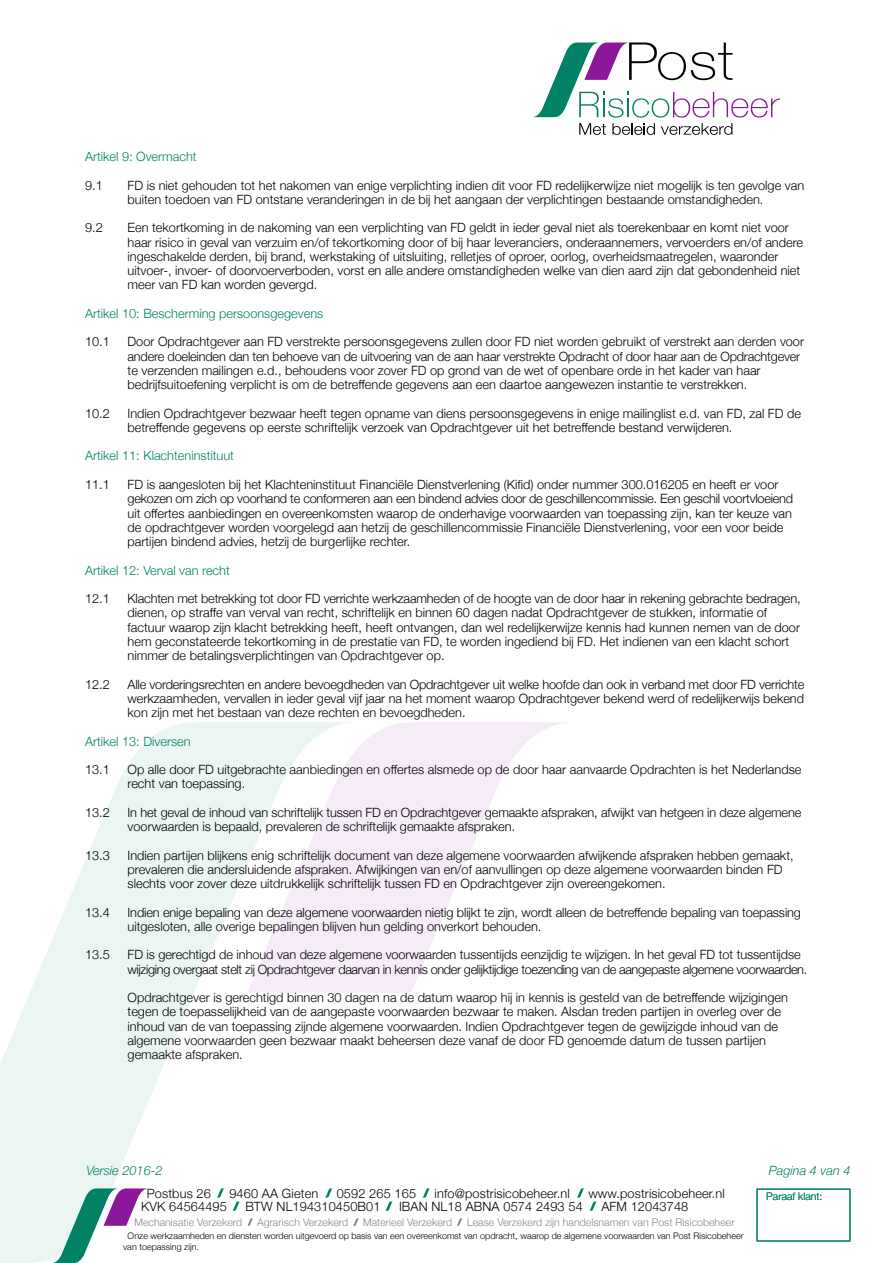
<style>
.page{position:relative;width:893px;height:1263px;background:#fff}
.page>*{position:absolute;margin:0;border:0;box-sizing:border-box;transform-origin:0 0}
.t1{font:300 12.75px/14.2px "Helvetica Neue";color:#000}
.t2{font:300 12.75px/14.2px "Helvetica Neue";letter-spacing:-.03em;color:#000}
.t3{font:300 12.75px "Helvetica Neue";color:#008065}
.t4{font:italic 300 12.75px "Helvetica Neue";color:#008065}
.t5{font:300 10.5px "Helvetica Neue";letter-spacing:.005em;color:#878787}
.t6{font:300 10.5px "Helvetica Neue";color:#008065}
.t7{font:300 9px/10.8px "Helvetica Neue";color:#000}
</style>
<div class="page">
<svg style="left:0;top:722px;width:358px;height:476px"></svg>
<svg style="left:247px;top:722px;width:319px;height:270px;fill:#f5ecf7"></svg>
<svg style="left:0;top:1188px;width:149px;height:75px"></svg>
<svg style="left:232px;top:1201px;width:8px;height:10px"></svg>
<svg style="left:385px;top:1201px;width:8px;height:10px"></svg>
<svg style="left:533px;top:43px;width:247px;height:92px"></svg>
<svg style="left:353px;top:1218px;width:6px;height:8px"></svg>
<svg style="left:247px;top:1218px;width:6px;height:8px"></svg>
<svg style="left:456px;top:1218px;width:7px;height:8px"></svg>
<svg style="left:216px;top:1188px;width:9px;height:9px"></svg>
<svg style="left:576px;top:1188px;width:21px;height:23px"></svg>
<svg style="left:423px;top:1188px;width:7px;height:9px"></svg>
<svg style="left:325px;top:1188px;width:8px;height:9px"></svg>
<div style="left:756px;top:1188px;width:94px;height:53px;border:1px solid #008065"></div>
<p class="t3" style="left:85px;top:146px;width:113px">Artikel 9: Overmacht</p>
<p class="t1" style="left:85px;top:177px;width:19px">9.1</p>
<p class="t1" style="left:128px;top:177px;width:678px">FD is niet gehouden tot het nakomen van enige verplichting indien dit voor FD redelijkerwijze niet mogelijk is ten gevolge van buiten toedoen van FD ontstane veranderingen in de bij het aangaan der verplichtingen bestaande omstandigheden.</p>
<p class="t1" style="left:85px;top:220px;width:19px">9.2</p>
<p class="t1" style="left:128px;top:220px;width:677px">Een tekortkoming in de nakoming van een verplichting van FD geldt in ieder geval niet als toerekenbaar en komt niet voor haar risico in geval van verzuim en/of tekortkoming door of bij haar leveranciers, onderaannemers, vervoerders en/of andere ingeschakelde derden, bij brand, werkstaking of uitsluiting, relletjes of oproer, oorlog, overheidsmaatregelen, waaronder uitvoer-, invoer- of doorvoerverboden, vorst en alle andere omstandigheden welke van dien aard zijn dat gebondenheid niet meer van FD kan worden gevergd.</p>
<p class="t3" style="left:85px;top:303px;width:240px">Artikel 10: Bescherming persoonsgegevens</p>
<p class="t1" style="left:85px;top:334px;width:26px">10.1</p>
<p class="t1" style="left:128px;top:334px;width:678px">Door Opdrachtgever aan FD verstrekte persoonsgegevens zullen door FD niet worden gebruikt of verstrekt aan derden voor andere doeleinden dan ten behoeve van de uitvoering van de aan haar verstrekte Opdracht of door haar aan de Opdrachtgever te verzenden mailingen e.d., behoudens voor zover FD op grond van de wet of openbare orde in het kader van haar bedrijfsuitoefening verplicht is om de betreffende gegevens aan een daartoe aangewezen instantie te verstrekken.</p>
<p class="t1" style="left:85px;top:405px;width:26px">10.2</p>
<p class="t1" style="left:128px;top:405px;width:675px">Indien Opdrachtgever bezwaar heeft tegen opname van diens persoonsgegevens in enige mailinglist e.d. van FD, zal FD de betreffende gegevens op eerste schriftelijk verzoek van Opdrachtgever uit het betreffende bestand verwijderen.</p>
<p class="t3" style="left:85px;top:446px;width:150px">Artikel 11: Klachteninstituut</p>
<p class="t1" style="left:85px;top:476px;width:26px">11.1</p>
<p class="t1" style="left:128px;top:476px;width:667px">FD is aangesloten bij het Klachteninstituut Financiële Dienstverlening (Kifid) onder nummer 300.016205 en heeft er voor gekozen om zich op voorhand te conformeren aan een bindend advies door de geschillencommissie. Een geschil voortvloeiend uit offertes aanbiedingen en overeenkomsten waarop de onderhavige voorwaarden van toepassing zijn, kan ter keuze van de opdrachtgever worden voorgelegd aan hetzij de geschillencommissie Financiële Dienstverlening, voor een voor beide partijen bindend advies, hetzij de burgerlijke rechter.</p>
<p class="t3" style="left:85px;top:560px;width:146px">Artikel 12: Verval van recht</p>
<p class="t1" style="left:85px;top:590px;width:26px">12.1</p>
<p class="t1" style="left:128px;top:590px;width:674px">Klachten met betrekking tot door FD verrichte werkzaamheden of de hoogte van de door haar in rekening gebrachte bedragen, dienen, op straffe van verval van recht, schriftelijk en binnen 60 dagen nadat Opdrachtgever de stukken, informatie of factuur waarop zijn klacht betrekking heeft, heeft ontvangen, dan wel redelijkerwijze kennis had kunnen nemen van de door hem geconstateerde tekortkoming in de prestatie van FD, te worden ingediend bij FD. Het indienen van een klacht schort nimmer de betalingsverplichtingen van Opdrachtgever op.</p>
<p class="t1" style="left:85px;top:676px;width:26px">12.2</p>
<p class="t1" style="left:128px;top:676px;width:678px;text-align:justify">Alle vorderingsrechten en andere bevoegdheden van Opdrachtgever uit welke hoofde dan ook in verband met door FD verrichte werkzaamheden, vervallen in ieder geval vijf jaar na het moment waarop Opdrachtgever bekend werd of redelijkerwijs bekend kon zijn met het bestaan van deze rechten en bevoegdheden.</p>
<p class="t3" style="left:85px;top:731px;width:107px">Artikel 13: Diversen</p>
<p class="t1" style="left:85px;top:761px;width:26px">13.1</p>
<p class="t1" style="left:128px;top:761px;width:675px">Op alle door FD uitgebrachte aanbiedingen en offertes alsmede op de door haar aanvaarde Opdrachten is het Nederlandse recht van toepassing.</p>
<p class="t1" style="left:85px;top:804px;width:26px">13.2</p>
<p class="t1" style="left:128px;top:804px;width:675px">In het geval de inhoud van schriftelijk tussen FD en Opdrachtgever gemaakte afspraken, afwijkt van hetgeen in deze algemene voorwaarden is bepaald, prevaleren de schriftelijk gemaakte afspraken.</p>
<p class="t1" style="left:85px;top:847px;width:26px">13.3</p>
<p class="t1" style="left:128px;top:847px;width:668px">Indien partijen blijkens enig schriftelijk document van deze algemene voorwaarden afwijkende afspraken hebben gemaakt, prevaleren die andersluidende afspraken. Afwijkingen van en/of aanvullingen op deze algemene voorwaarden binden FD slechts voor zover deze uitdrukkelijk schriftelijk tussen FD en Opdrachtgever zijn overeengekomen.</p>
<p class="t1" style="left:85px;top:904px;width:26px">13.4</p>
<p class="t1" style="left:128px;top:904px;width:675px">Indien enige bepaling van deze algemene voorwaarden nietig blijkt te zijn, wordt alleen de betreffende bepaling van toepassing uitgesloten, alle overige bepalingen blijven hun gelding onverkort behouden.</p>
<p class="t1" style="left:85px;top:947px;width:26px">13.5</p>
<p class="t2" style="left:128px;top:947px;width:681px">FD is gerechtigd de inhoud van deze algemene voorwaarden tussentijds eenzijdig te wijzigen. In het geval FD tot tussentijdse wijziging overgaat stelt zij Opdrachtgever daarvan in kennis onder gelijktijdige toezending van de aangepaste algemene voorwaarden.</p>
<p class="t1" style="left:128px;top:989px;width:662px">Opdrachtgever is gerechtigd binnen 30 dagen na de datum waarop hij in kennis is gesteld van de betreffende wijzigingen tegen de toepasselijkheid van de aangepaste voorwaarden bezwaar te maken. Alsdan treden partijen in overleg over de inhoud van de van toepassing zijnde algemene voorwaarden. Indien Opdrachtgever tegen de gewijzigde inhoud van de algemene voorwaarden geen bezwaar maakt beheersen deze vanaf de door FD genoemde datum de tussen partijen gemaakte afspraken.</p>
<p class="t4" style="left:86px;top:1160px;width:78px">Versie 2016-2</p>
<p class="t4" style="left:769px;top:1160px;width:83px">Pagina 4 van 4</p>
<p class="t6" style="left:766px;top:1187px;width:58px">Paraaf klant:</p>
<p class="t1" style="left:147px;top:1185px;width:66px">Postbus 26</p>
<p class="t1" style="left:229px;top:1185px;width:90px">9460 AA Gieten</p>
<p class="t1" style="left:337px;top:1185px;width:81px">0592 265 165</p>
<p class="t1" style="left:435px;top:1185px;width:137px">info@postrisicobeheer.nl</p>
<p class="t1" style="left:588px;top:1185px;width:138px">www.postrisicobeheer.nl</p>
<p class="t1" style="left:141px;top:1198px;width:87px">KVK 64564495</p>
<p class="t1" style="left:245px;top:1198px;width:137px">BTW NL194310450B01</p>
<p class="t1" style="left:399px;top:1198px;width:185px">IBAN NL18 ABNA 0574 2493 54</p>
<p class="t1" style="left:601px;top:1198px;width:89px">AFM 12043748</p>
<p class="t7" style="left:123px;top:1230px;width:622px;text-indent:4px">Onze werkzaamheden en diensten worden uitgevoerd op basis van een overeenkomst van opdracht, waarop de algemene voorwaarden van Post Risicobeheer van toepassing zijn.</p>
<p class="t5" style="left:134px;top:1213px;width:109px">Mechanisatie Verzekerd</p>
<p class="t5" style="left:257px;top:1213px;width:93px">Agrarisch Verzekerd</p>
<p class="t5" style="left:363px;top:1213px;width:91px">Materieel Verzekerd</p>
<p class="t5" style="left:467px;top:1213px;width:269px">Lease Verzekerd zijn handelsnamen van Post Risicobeheer</p>
</div>
